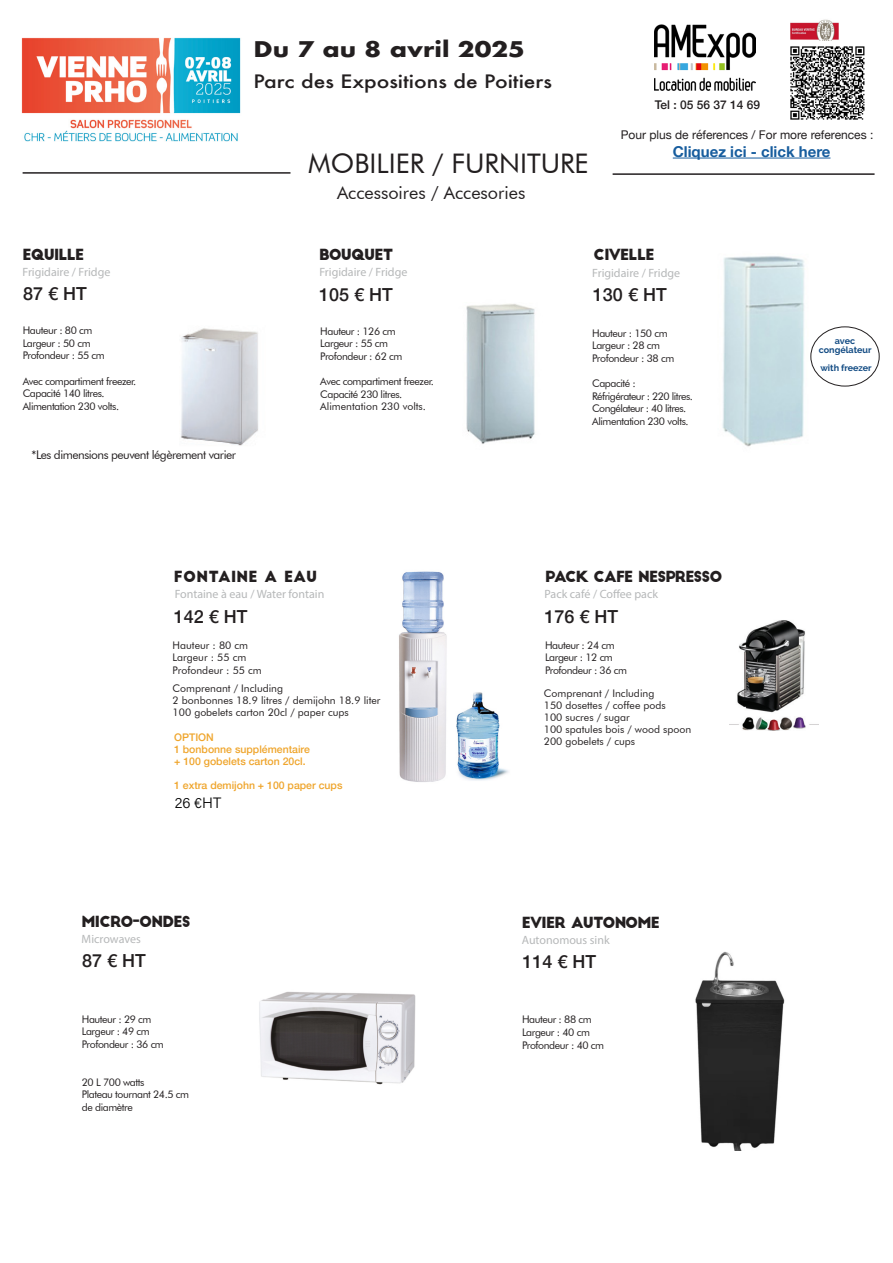
<style>
.page{position:relative;width:893px;height:1263px;background:#fff}
.page>*{position:absolute;margin:0;border:0;box-sizing:border-box;transform-origin:0 0}
.t1{font:27px "Futura BT";color:#231f20}
.t2{font:700 21px "Futura";color:#231f20;scale:1.17 1}
.t3{font:500 18px "Helvetica Neue";color:#231f20}
.t4{font:500 18px "Futura";color:#231f20;scale:1.17 1}
.t5{font:18px "Futura BT";color:#231f20}
.t6{font:15px "Big John";letter-spacing:-.05em;color:#231f20}
.t7{font:700 15px "Helvetica Neue";color:#175d9e}
.t8{font:15px "Big John";letter-spacing:.01em;color:#231f20}
.t9{font:15px "Acumin Variable Concept";color:#000}
.t10{font:12px "Myriad Pro";color:#b6b8b9}
.t11{font:12px "Helvetica Neue";color:#231f20}
.t12{font:12px "Futura BT";letter-spacing:-.04em;color:#231f20}
.t13{font:500 12px "Helvetica Neue";color:#231f20}
.t14{font:10.5px/12.6px "Futura BT";letter-spacing:-.04em;color:#231f20}
.t15{font:10.5px "Futura BT";color:#231f20}
.t16{font:500 10.5px "Helvetica Neue";color:#efa52c}
.t17{font:700 9px/9px "Raleway";color:#124b83;text-align:center}
.s1{font-style:inherit}
</style>
<div class="page">
<img style="left:466px;top:304px;width:69px;height:140px">
<img style="left:722px;top:256px;width:103px;height:191px">
<div style="left:810px;top:326px;width:69px;height:60px;border:1px solid #231f20;border-radius:50%"></div>
<img style="left:181px;top:328px;width:78px;height:118px">
<hr style="left:23px;top:172px;width:267px;height:2px;background:#231f20">
<hr style="left:613px;top:173px;width:261px;height:2px;background:#231f20">
<img style="left:399px;top:571px;width:110px;height:211px">
<img style="left:729px;top:620px;width:90px;height:110px">
<img style="left:655px;top:25px;width:100px;height:65px">
<img style="left:791px;top:19px;width:48px;height:22px">
<img style="left:790px;top:46px;width:75px;height:74px">
<hr style="left:673px;top:158px;width:157px;height:1px;background:#175d9e">
<img style="left:259px;top:991px;width:157px;height:94px">
<img style="left:695px;top:951px;width:90px;height:199px">
<img style="left:21px;top:37px;width:220px;height:105px">
<p class="t2" style="left:253px;top:34px;width:233px">Du 7 au 8 avril 2025</p>
<p class="t4" style="left:253px;top:69px;width:257px">Parc des Expositions de Poitiers</p>
<p class="t13" style="left:655px;top:95px;width:107px">Tel : 05 56 37 14 69</p>
<p class="t1" style="left:308px;top:147px;width:282px">MOBILIER / <span class="s1">FURNITURE</span></p>
<p class="t11" style="left:621px;top:126px;width:254px">Pour plus de réferences / For more references :</p>
<p class="t7" style="left:673px;top:139px;width:159px">Cliquez ici - click here</p>
<p class="t5" style="left:337px;top:182px;width:190px">Accessoires / Accesories</p>
<p class="t6" style="left:22px;top:247px;width:63px">EQUILLE</p>
<p class="t6" style="left:319px;top:248px;width:76px">BOUQUET</p>
<p class="t6" style="left:594px;top:247px;width:62px">CIVELLE</p>
<p class="t10" style="left:22px;top:265px;width:89px">Frigidaire / Fridge</p>
<p class="t3" style="left:23px;top:279px;width:65px">87 € HT</p>
<p class="t10" style="left:319px;top:264px;width:89px">Frigidaire / Fridge</p>
<p class="t10" style="left:592px;top:265px;width:89px">Frigidaire / Fridge</p>
<p class="t3" style="left:319px;top:280px;width:75px">105 € HT</p>
<p class="t3" style="left:593px;top:280px;width:75px">130 € HT</p>
<p class="t14" style="left:23px;top:324px;width:71px">Hauteur : 80 cm</p>
<p class="t14" style="left:23px;top:337px;width:69px">Largeur : 50 cm</p>
<p class="t14" style="left:23px;top:349px;width:84px">Profondeur : 55 cm</p>
<p class="t14" style="left:23px;top:374px;width:115px">Avec compartiment freezer.</p>
<p class="t14" style="left:23px;top:387px;width:83px">Capacité 140 litres.</p>
<p class="t14" style="left:23px;top:400px;width:98px">Alimentation 230 volts.</p>
<p class="t14" style="left:320px;top:325px;width:77px">Hauteur : 126 cm</p>
<p class="t14" style="left:320px;top:337px;width:69px">Largeur : 55 cm</p>
<p class="t14" style="left:320px;top:350px;width:84px">Profondeur : 62 cm</p>
<p class="t14" style="left:320px;top:375px;width:115px">Avec compartiment freezer.</p>
<p class="t14" style="left:320px;top:388px;width:83px">Capacité 230 litres.</p>
<p class="t15" style="left:320px;top:400px;width:107px">Alimentation 230 volts.</p>
<p class="t14" style="left:592px;top:327px;width:77px">Hauteur : 150 cm</p>
<p class="t14" style="left:592px;top:339px;width:69px">Largeur : 28 cm</p>
<p class="t14" style="left:592px;top:352px;width:84px">Profondeur : 38 cm</p>
<p class="t14" style="left:592px;top:377px;width:45px">Capacité :</p>
<p class="t14" style="left:592px;top:390px;width:102px">Réfrigérateur : 220 litres.</p>
<p class="t14" style="left:592px;top:402px;width:96px">Congélateur : 40 litres.</p>
<p class="t14" style="left:592px;top:415px;width:98px">Alimentation 230 volts.</p>
<p class="t17" style="left:819px;top:337px;width:54px">avec congélateur</p>
<p class="t17" style="left:820px;top:364px;width:53px">with freezer</p>
<p class="t12" style="left:32px;top:447px;width:206px">*Les dimensions peuvent légèrement varier</p>
<p class="t8" style="left:174px;top:570px;width:145px">FONTAINE A EAU</p>
<p class="t10" style="left:175px;top:586px;width:151px">Fontaine à eau / Water fontain</p>
<p class="t3" style="left:174px;top:602px;width:75px">142 € HT</p>
<p class="t15" style="left:173px;top:639px;width:77px">Hauteur : 80 cm</p>
<p class="t15" style="left:173px;top:651px;width:75px">Largeur : 55 cm</p>
<p class="t15" style="left:173px;top:664px;width:91px">Profondeur : 55 cm</p>
<p class="t15" style="left:173px;top:682px;width:112px">Comprenant / Including</p>
<p class="t15" style="left:173px;top:694px;width:209px">2 bonbonnes 18.9 litres / demijohn 18.9 liter</p>
<p class="t15" style="left:173px;top:706px;width:178px">100 gobelets carton 20cl / paper cups</p>
<p class="t16" style="left:174px;top:729px;width:41px">OPTION</p>
<p class="t16" style="left:174px;top:741px;width:137px">1 bonbonne supplémentaire</p>
<p class="t16" style="left:174px;top:753px;width:133px">+ 100 gobelets carton 20cl.</p>
<p class="t16" style="left:174px;top:777px;width:170px">1 extra demijohn + 100 paper cups</p>
<p class="t9" style="left:175px;top:792px;width:48px">26 €HT</p>
<p class="t6" style="left:82px;top:915px;width:111px">MICRO-ONDES</p>
<p class="t10" style="left:82px;top:932px;width:61px">Microwaves</p>
<p class="t3" style="left:82px;top:946px;width:65px">87 € HT</p>
<p class="t14" style="left:82px;top:1012px;width:71px">Hauteur : 29 cm</p>
<p class="t14" style="left:82px;top:1025px;width:69px">Largeur : 49 cm</p>
<p class="t14" style="left:82px;top:1038px;width:84px">Profondeur : 36 cm</p>
<p class="t14" style="left:82px;top:1075px;width:64px">20 L 700 watts</p>
<p class="t14" style="left:82px;top:1088px;width:109px">Plateau tournant 24.5 cm de diamètre</p>
<p class="t6" style="left:545px;top:570px;width:179px">PACK CAFE NESPRESSO</p>
<p class="t10" style="left:544px;top:587px;width:115px">Pack café / Coffee pack</p>
<p class="t3" style="left:544px;top:602px;width:75px">176 € HT</p>
<p class="t14" style="left:545px;top:639px;width:71px">Hauteur : 24 cm</p>
<p class="t14" style="left:545px;top:651px;width:69px">Largeur : 12 cm</p>
<p class="t14" style="left:545px;top:664px;width:84px">Profondeur : 36 cm</p>
<p class="t15" style="left:544px;top:687px;width:112px">Comprenant / Including</p>
<p class="t15" style="left:544px;top:699px;width:123px">150 dosettes / coffee pods</p>
<p class="t15" style="left:544px;top:711px;width:88px">100 sucres / sugar</p>
<p class="t15" style="left:544px;top:723px;width:149px">100 spatules bois / wood spoon</p>
<p class="t15" style="left:544px;top:735px;width:93px">200 gobelets / cups</p>
<p class="t6" style="left:522px;top:915px;width:140px">EVIER AUTONOME</p>
<p class="t10" style="left:522px;top:932px;width:89px">Autonomous sink</p>
<p class="t3" style="left:522px;top:947px;width:75px">114 € HT</p>
<p class="t14" style="left:522px;top:1013px;width:71px">Hauteur : 88 cm</p>
<p class="t14" style="left:522px;top:1026px;width:69px">Largeur : 40 cm</p>
<p class="t14" style="left:522px;top:1038px;width:84px">Profondeur : 40 cm</p>
</div>
